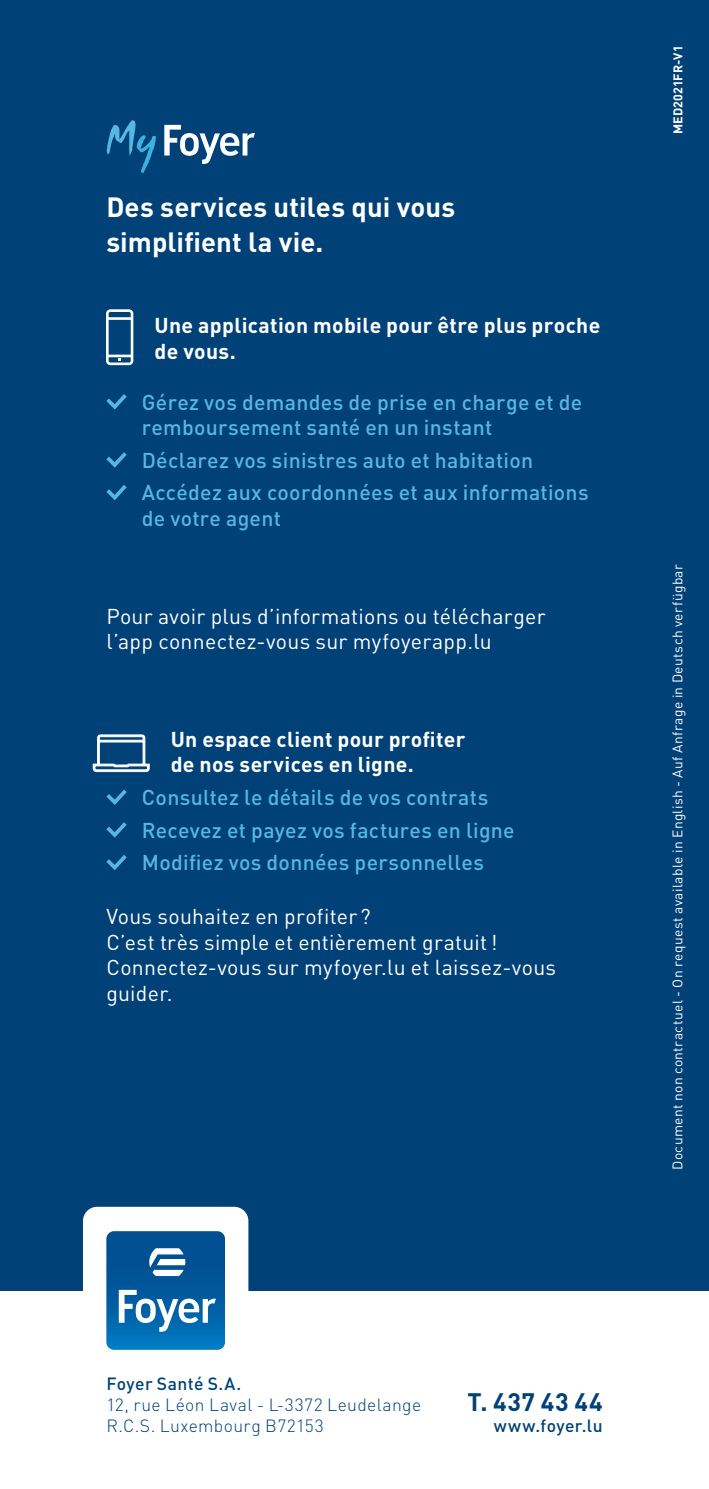
<style>
.page{position:relative;width:709px;height:1489px;background:#fff}
.page>*{position:absolute;margin:0;border:0;box-sizing:border-box;transform-origin:0 0}
.t1{font:700 27.5px/35px "DINOT";letter-spacing:.005em;color:#fff}
.t2{font:700 25px "DINOT";letter-spacing:.03em;color:#004177}
.t3{font:500 21.25px/32.5px "DINOT";letter-spacing:.015em;color:#56b7e0}
.t4{font:21.25px/25.5px "DINOT";letter-spacing:.015em;color:#fff}
.t5{font:700 21.25px/25.5px "DINOT";letter-spacing:.015em;color:#fff}
.t6{font:300 17.5px/21px "DINOT";letter-spacing:.025em;color:#004177}
.t7{font:500 17.5px "DINOT";letter-spacing:.02em;color:#004177}
.t8{font:13.75px "DINOT";letter-spacing:.03em;color:#fff}
.t9{font:700 12.5px "DINOT";color:#fff}
</style>
<div class="page">
<div style="left:0;top:0;width:709px;height:1290px;background:#004177"></div>
<svg style="left:106px;top:394px;width:21px;height:16px"></svg>
<svg style="left:106px;top:452px;width:21px;height:16px"></svg>
<svg style="left:106px;top:485px;width:21px;height:15px"></svg>
<svg style="left:106px;top:789px;width:21px;height:16px"></svg>
<svg style="left:106px;top:822px;width:21px;height:16px"></svg>
<svg style="left:106px;top:855px;width:21px;height:15px"></svg>
<svg style="left:164px;top:125px;width:91px;height:39px"></svg>
<svg style="left:107px;top:120px;width:49px;height:53px"></svg>
<div style="left:83px;top:1206px;width:165px;height:168px;background:#fff;border-radius:14px"></div>
<svg style="left:106px;top:1231px;width:119px;height:118px;background:#2373ae"></svg>
<svg style="left:93px;top:734px;width:57px;height:38px"></svg>
<svg style="left:106px;top:309px;width:27px;height:56px"></svg>
<p class="t1" style="left:106px;top:188px;width:350px">Des services utiles qui vous simplifient la vie.</p>
<p class="t5" style="left:155px;top:312px;width:447px">Une application mobile pour être plus proche de vous.</p>
<p class="t3" style="left:142px;top:388px;width:442px;line-height:25.5px">Gérez vos demandes de prise en charge et de remboursement santé en un instant</p>
<p class="t3" style="left:142px;top:443px;width:448px">Déclarez vos sinistres auto et habitation<br>Accédez aux coordonnées et aux informations</p>
<p class="t3" style="left:142px;top:501px;width:141px">de votre agent</p>
<p class="t4" style="left:106px;top:602px;width:441px">Pour avoir plus d’informations ou télécharger l’app connectez-vous sur myfoyerapp.lu</p>
<p class="t5" style="left:171px;top:725px;width:296px">Un espace client pour profiter de nos services en ligne.</p>
<p class="t3" style="left:142px;top:780px;width:374px">Consultez le détails de vos contrats<br>Recevez et payez vos factures en ligne<br>Modifiez vos données personnelles</p>
<p class="t4" style="left:106px;top:903px;width:451px">Vous souhaitez en profiter ?<br>C’est très simple et entièrement gratuit !<br>Connectez-vous sur myfoyer.lu et laissez-vous guider.</p>
<p class="t9" style="left:669px;top:134px;width:90px;rotate:-90deg">MED2021FR-V1</p>
<p class="t8" style="left:669px;top:1169px;width:607px;rotate:-90deg">Document non contractuel - On request available in English - Auf Anfrage in Deutsch verfügbar</p>
<p class="t7" style="left:106px;top:1371px;width:136px">Foyer Santé S.A.</p>
<p class="t6" style="left:106px;top:1393px;width:316px">12, rue Léon Laval - L-3372 Leudelange<br>R.C.S. Luxembourg B72153</p>
<p class="t2" style="left:467px;top:1384px;width:137px">T. 437 43 44</p>
<p class="t7" style="left:494px;top:1413px;width:110px">www.foyer.lu</p>
</div>
